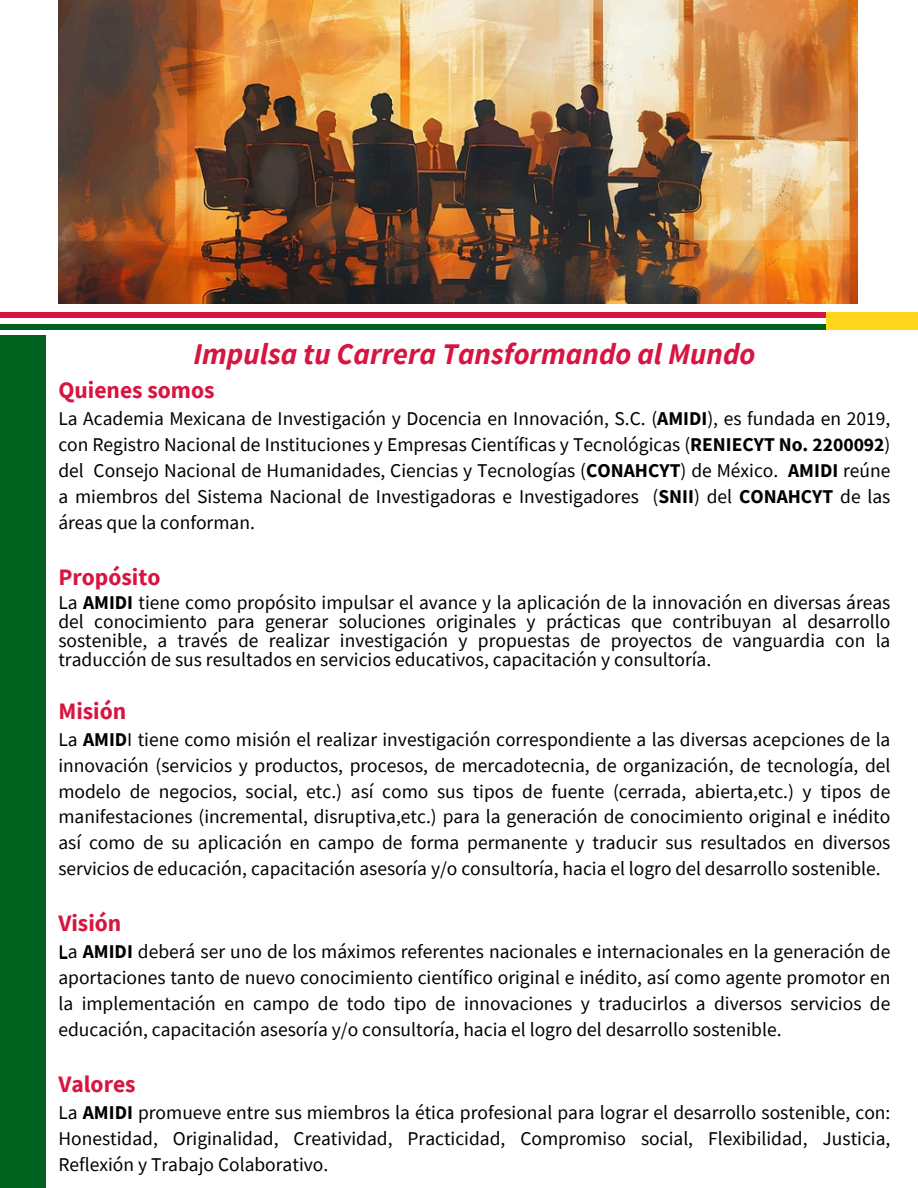
<style>
.page{position:relative;width:918px;height:1188px;background:#fff}
.page>*{position:absolute;margin:0;border:0;box-sizing:border-box;transform-origin:0 0}
.t1{font:italic 700 30px "Source Sans Pro";color:#d71540}
.t2{font:700 23.55px "Source Sans Pro";color:#d71540}
.t3{font:19.5px/25.8px "Source Sans Pro";color:#000;text-align:justify}
.s1{font-weight:700}
</style>
<div class="page">
<div style="left:0;top:336px;width:45px;height:852px;background:#00611e"></div>
<img style="left:58px;top:0;width:799px;height:304px">
<div style="left:0;top:312px;width:826px;height:6px;background:#d71540"></div>
<div style="left:0;top:324px;width:826px;height:5px;background:#00611e"></div>
<div style="left:826px;top:312px;width:92px;height:17px;background:#ffd51e"></div>
<h1 class="t1" style="left:193px;top:335px;width:564px">Impulsa tu Carrera Tansformando al Mundo</h1>
<h1 class="t2" style="left:58px;top:375px;width:158px">Quienes somos</h1>
<h1 class="t3" style="left:58px;top:405px;width:834px">La Academia Mexicana de Investigación y Docencia en Innovación, S.C. (<span class="s1">AMIDI</span>), es fundada en 2019, con Registro Nacional de Instituciones y Empresas Científicas y Tecnológicas (<span class="s1">RENIECYT No. 2200092</span>) del Consejo Nacional de Humanidades, Ciencias y Tecnologías (<span class="s1">CONAHCYT</span>) de México. <span class="s1">AMIDI</span> reúne a miembros del Sistema Nacional de Investigadoras e Investigadores (<span class="s1">SNII</span>) del <span class="s1">CONAHCYT</span> de las</h1>
<h1 class="t3" style="left:58px;top:509px;width:198px">áreas que la conforman.</h1>
<h1 class="t2" style="left:58px;top:562px;width:104px">Propósito</h1>
<h1 class="t3" style="left:58px;top:592px;width:834px;line-height:19.2px">La <span class="s1">AMIDI</span> tiene como propósito impulsar el avance y la aplicación de la innovación en diversas áreas del conocimiento para generar soluciones originales y prácticas que contribuyan al desarrollo sostenible, a través de realizar investigación y propuestas de proyectos de vanguardia con la traducción de sus resultados en servicios educativos, capacitación y consultoría.</h1>
<h1 class="t2" style="left:58px;top:696px;width:69px">Misión</h1>
<h1 class="t3" style="left:58px;top:726px;width:834px">La <span class="s1">AMID</span>I tiene como misión el realizar investigación correspondiente a las diversas acepciones de la innovación (servicios y productos, procesos, de mercadotecnia, de organización, de tecnología, del modelo de negocios, social, etc.) así como sus tipos de fuente (cerrada, abierta,etc.) y tipos de manifestaciones (incremental, disruptiva,etc.) para la generación de conocimiento original e inédito así como de su aplicación en campo de forma permanente y traducir sus resultados en diversos servicios de educación, capacitación asesoría y/o consultoría, hacia el logro del desarrollo sostenible.</h1>
<h1 class="t2" style="left:58px;top:908px;width:65px">Visión</h1>
<h1 class="t3" style="left:58px;top:939px;width:834px">La <span class="s1">AMIDI</span> deberá ser uno de los máximos referentes nacionales e internacionales en la generación de aportaciones tanto de nuevo conocimiento científico original e inédito, así como agente promotor en la implementación en campo de todo tipo de innovaciones y traducirlos a diversos servicios de educación, capacitación asesoría y/o consultoría, hacia el logro del desarrollo sostenible.</h1>
<h1 class="t2" style="left:58px;top:1069px;width:79px">Valores</h1>
<h1 class="t3" style="left:58px;top:1099px;width:834px">La <span class="s1">AMIDI</span> promueve entre sus miembros la ética profesional para lograr el desarrollo sostenible, con:<br>Honestidad, Originalidad, Creatividad, Practicidad, Compromiso social, Flexibilidad, Justicia, Reflexión y Trabajo Colaborativo.</h1>
</div>
